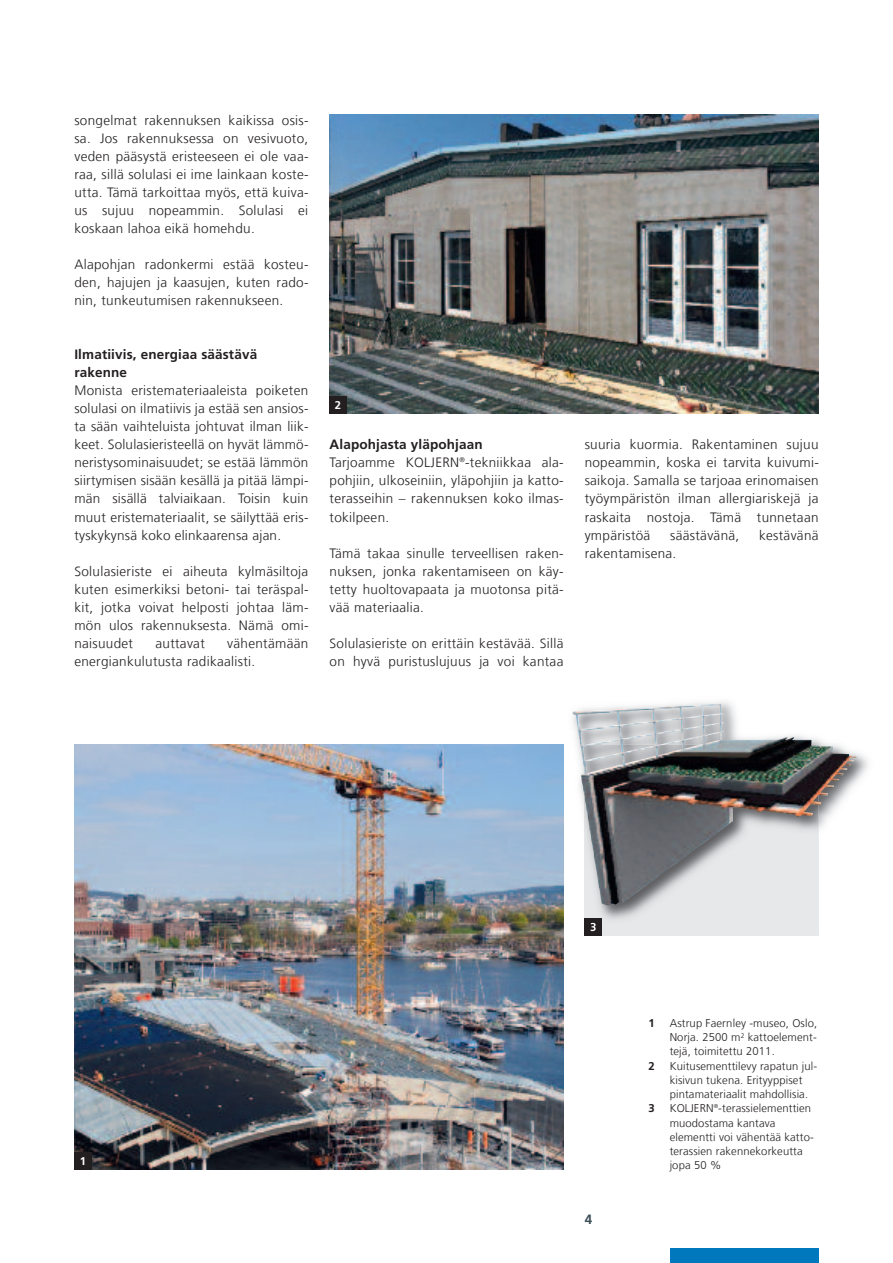
<style>
.page{position:relative;width:893px;height:1263px;background:#fff}
.page>*{position:absolute;margin:0;border:0;box-sizing:border-box;transform-origin:0 0}
.t1{font:300 13.5px/18px "Frutiger LT Com";letter-spacing:.02em;color:#231f20;text-align:justify}
.t2{font:700 13.5px/18px "Frutiger LT Com";letter-spacing:.01em;color:#231f20}
.t3{font:700 13.5px "Frutiger LT Com";color:#3d4f59}
.t4{font:300 11.25px/14.2px "Frutiger LT Com";letter-spacing:.01em;color:#231f20}
.t5{font:700 11.25px "Frutiger LT Com";color:#231f20}
.t6{font:700 11.25px "Frutiger LT Com";color:#fff}
.s1{font-weight:700}
</style>
<div class="page">
<div style="left:670px;top:1248px;width:149px;height:15px;background:#0078bd"></div>
<img style="left:74px;top:745px;width:489px;height:424px">
<div style="left:74px;top:1152px;width:17px;height:17px;background:#231f20"></div>
<div style="left:585px;top:745px;width:234px;height:190px;background:#e7e8e9"></div>
<img style="left:330px;top:115px;width:488px;height:298px">
<div style="left:330px;top:396px;width:17px;height:17px;background:#231f20"></div>
<div style="left:585px;top:918px;width:17px;height:17px;background:#231f20"></div>
<img style="left:545px;top:701px;width:323px;height:229px">
<img style="left:545px;top:745px;width:18px;height:185px">
<img style="left:585px;top:906px;width:234px;height:24px">
<svg style="left:591px;top:923px;width:5px;height:7px"></svg>
<img style="left:572px;top:703px;width:285px;height:203px">
<p class="t1" style="left:74px;top:113px;width:236px">songelmat rakennuksen kaikissa osis&shy;sa. Jos rakennuksessa on vesivuoto, veden pääsystä eristeeseen ei ole vaa&shy;raa, sillä solulasi ei ime lainkaan koste&shy;utta. Tämä tarkoittaa myös, että kuiva&shy;us sujuu nopeammin. Solulasi ei koskaan lahoa eikä homehdu.</p>
<p class="t1" style="left:74px;top:257px;width:236px">Alapohjan radonkermi estää kosteu&shy;den, hajujen ja kaasujen, kuten rado&shy;nin, tunkeutumisen rakennukseen.</p>
<p class="t2" style="left:74px;top:347px;width:184px">Ilmatiivis, energiaa säästävä rakenne</p>
<p class="t1" style="left:74px;top:383px;width:236px">Monista eristemateriaaleista poiketen solulasi on ilmatiivis ja estää sen ansios&shy;ta sään vaihteluista johtuvat ilman liik&shy;keet. Solulasieristeellä on hyvät lämmö&shy;neristysominaisuudet; se estää lämmön siirtymisen sisään kesällä ja pitää lämpi&shy;män sisällä talviaikaan. Toisin kuin muut eristemateriaalit, se säilyttää eris&shy;tyskykynsä koko elinkaarensa ajan.</p>
<p class="t1" style="left:74px;top:563px;width:236px">Solulasieriste ei aiheuta kylmäsiltoja kuten esimerkiksi betoni- tai teräspal&shy;kit, jotka voivat helposti johtaa läm&shy;mön ulos rakennuksesta. Nämä omi&shy;naisuudet</p>
<p class="t1" style="left:74px;top:635px;width:235px;text-indent:153px">vähentämään energiankulutusta radikaalisti.</p>
<p class="t1" style="left:155px;top:635px;width:51px">auttavat</p>
<p class="t6" style="left:335px;top:400px;width:8px">2</p>
<p class="t1" style="left:330px;top:437px;width:236px;text-align:left"><span class="s1">Alapohjasta yläpohjaan<br></span>Tarjoamme KOLJERN<sup>®</sup>-tekniikkaa ala&shy;pohjiin, ulkoseiniin, yläpohjiin ja katto&shy;terasseihin – rakennuksen koko ilmas&shy;tokilpeen.</p>
<p class="t1" style="left:330px;top:545px;width:236px">Tämä takaa sinulle terveellisen raken&shy;nuksen, jonka rakentamiseen on käy&shy;tetty huoltovapaata ja muotonsa pitä&shy;vää materiaalia.</p>
<p class="t1" style="left:330px;top:635px;width:235px">Solulasieriste on erittäin kestävää. Sillä on hyvä puristuslujuus ja voi kantaa</p>
<p class="t1" style="left:585px;top:437px;width:236px">suuria kuormia. Rakentaminen sujuu nopeammin, koska ei tarvita kuivumi&shy;saikoja. Samalla se tarjoaa erinomaisen työympäristön ilman allergiariskejä ja raskaita nostoja. Tämä tunnetaan ympäristöä</p>
<p class="t1" style="left:670px;top:527px;width:71px">säästävänä,</p>
<p class="t1" style="left:759px;top:527px;width:61px">kestävänä</p>
<p class="t1" style="left:585px;top:545px;width:93px">rakentamisena.</p>
<p class="t6" style="left:80px;top:1156px;width:8px">1</p>
<p class="t3" style="left:585px;top:1213px;width:9px">4</p>
<p class="t5" style="left:648px;top:1018px;width:8px">1</p>
<p class="t4" style="left:670px;top:1017px;width:149px;text-align:justify">Astrup Faernley -museo, Oslo, Norja. 2500 m<sup>2</sup> kattoelement&shy;tejä, toimitettu 2011.</p>
<p class="t5" style="left:648px;top:1061px;width:8px">2</p>
<p class="t4" style="left:670px;top:1060px;width:149px">Kuitusementtilevy rapatun jul&shy;kisivun tukena. Erityyppiset pintamateriaalit mahdollisia.</p>
<p class="t5" style="left:648px;top:1104px;width:8px">3</p>
<p class="t4" style="left:670px;top:1102px;width:146px">KOLJERN<sup>®</sup>-terassielementtien muodostama kantava elementti voi vähentää katto&shy;terassien rakennekorkeutta jopa 50 %</p>
</div>
